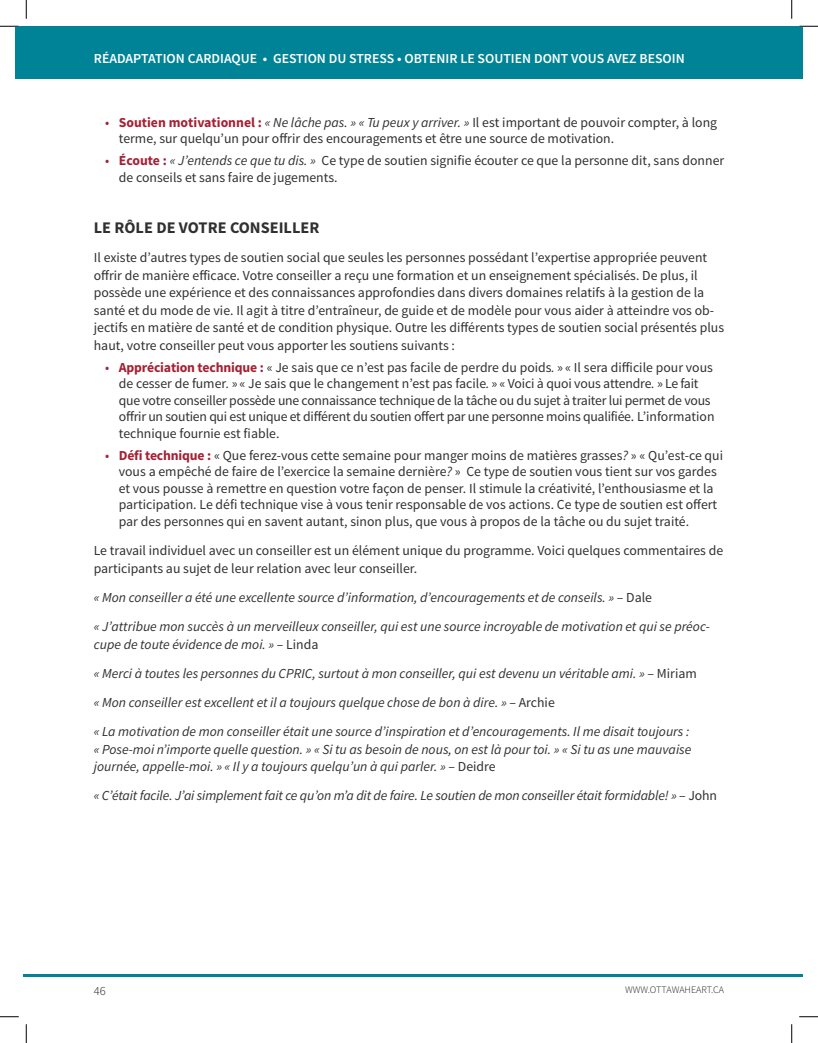
<style>
.page{position:relative;width:818px;height:1043px;background:#fff}
.page>*{position:absolute;margin:0;border:0;box-sizing:border-box;transform-origin:0 0}
.t1{font:700 16.25px "Source Sans Pro";color:#312f30}
.Body{font:13.75px/17.5px "Source Sans Pro";color:#312f30}
.Body-2{font:italic 13.75px/17.5px "Source Sans Pro";color:#312f30}
.t2{font:13.75px/16.5px "Source Sans Pro";color:#323031}
.t3{font:13.75px/16.5px "Source Sans Pro";letter-spacing:-.02em;color:#323031}
.t4{font:600 13.75px "Source Sans Pro";color:#fff}
.t5{font:300 12.5px "Source Sans Pro";color:#231f20}
.t6{font:300 10px "Source Sans Pro";color:#231f20}
.s1{color:#a62035}
.s2{font-weight:700;color:#a62035}
.s3{font-style:italic}
.s4{font-weight:700;color:#a52134}
.s5{font-style:normal}
</style>
<div class="page">
<div style="left:15px;top:26px;width:787px;height:53px;background:#008396"></div>
<hr style="left:23px;top:973px;width:779px;height:3px;background:#008396">
<svg style="left:0;top:25px;width:19px;height:2px"></svg>
<svg style="left:799px;top:25px;width:19px;height:2px"></svg>
<svg style="left:0;top:1016px;width:19px;height:1px"></svg>
<svg style="left:799px;top:1016px;width:19px;height:1px"></svg>
<svg style="left:25px;top:0;width:2px;height:19px"></svg>
<svg style="left:25px;top:1024px;width:2px;height:18px"></svg>
<svg style="left:791px;top:0;width:1px;height:19px"></svg>
<svg style="left:791px;top:1024px;width:1px;height:18px"></svg>
<p class="t4" style="left:94px;top:50px;width:328px">RÉADAPTATION CARDIAQUE • GESTION DU STRESS • OBTENIR</p>
<p class="t4" style="left:460px;top:50px;width:26px">LE SOUTIEN</p>
<p class="t4" style="left:534px;top:50px;width:10px">DONT</p>
<p class="t4" style="left:571px;top:50px;width:10px">VOUS</p>
<p class="t4" style="left:607px;top:50px;width:41px">AVE Z BESOIN</p>
<p class="Body" style="left:119px;top:114px;width:600px;line-height:16.5px;text-indent:-14px"><span class="s1">•</span> <span class="s2">Soutien motivationnel :</span> <span class="s3">« Ne lâche pas. » « Tu peux y arriver. »</span> Il est important de pouvoir compter, à long terme, sur quelqu’un pour offrir des encouragements et être une source de motivation.</p>
<p class="Body" style="left:119px;top:153px;width:607px;line-height:16.5px;text-indent:-14px"><span class="s1">•</span> <span class="s2">Écoute :</span> <span class="s3">« J’entends ce que tu dis. »</span> Ce type de soutien signifie écouter ce que la personne dit, sans donner de conseils et sans faire de jugements.</p>
<h2 class="t1" style="left:94px;top:217px;width:227px">LE RÔLE DE VOTRE CONSEILLER</h2>
<p class="Body" style="left:94px;top:249px;width:631px">Il existe d’autres types de soutien social que seules les personnes possédant l’expertise appropriée peuvent offrir de manière efficace. Votre conseiller a reçu une formation et un enseignement spécialisés. De plus, il possède une expérience et des connaissances approfondies dans divers domaines relatifs à la gestion de la santé et du mode de vie. Il agit à titre d’entraîneur, de guide et de modèle pour vous aider à atteindre vos ob&shy;jectifs en matière de santé et de condition physique. Outre les différents types de soutien social présentés plus haut, votre conseiller peut vous apporter les soutiens suivants :</p>
<p class="t3" style="left:119px;top:359px;width:597px;text-indent:-14px"><span class="s1">•</span> <span class="s4">Appréciation technique :</span> « Je sais que ce n’est pas facile de perdre du poids<span class="s3">.</span> » « Il sera difficile pour vous de cesser de fumer<span class="s3">.</span> » « Je sais que le changement n’est pas facile<span class="s3">.</span> » « Voici à quoi vous attendre<span class="s3">.</span> » Le fait que votre conseiller possède une connaissance technique de la tâche ou du sujet à traiter lui permet de vous offrir un soutien qui est unique et différent du soutien offert par une personne moins qualifiée. L’information technique fournie est fiable.</p>
<p class="t2" style="left:119px;top:447px;width:605px;text-indent:-14px"><span class="s1">•</span> <span class="s4">Défi technique :</span> « Que ferez-vous cette semaine pour manger moins de matières grasses<span class="s3">?</span> » « Qu’est-ce qui vous a empêché de faire de l’exercice la semaine dernière<span class="s3">?</span> » Ce type de soutien vous tient sur vos gardes et vous pousse à remettre en question votre façon de penser. Il stimule la créativité, l’enthousiasme et la participation. Le défi technique vise à vous tenir responsable de vos actions. Ce type de soutien est offert par des personnes qui en savent autant, sinon plus, que vous à propos de la tâche ou du sujet traité.</p>
<p class="Body" style="left:94px;top:542px;width:631px">Le travail individuel avec un conseiller est un élément unique du programme. Voici quelques commentaires de participants au sujet de leur relation avec leur conseiller.</p>
<p class="Body-2" style="left:94px;top:588px;width:559px">« Mon conseiller a été une excellente source d’information, d’encouragements et de conseils. » <span class="s5">– Dale</span></p>
<p class="Body-2" style="left:94px;top:617px;width:617px">« J’attribue mon succès à un merveilleux conseiller, qui est une source incroyable de motivation et qui se préoc&shy;cupe de toute évidence de moi. » <span class="s5">– Linda</span></p>
<p class="Body-2" style="left:94px;top:664px;width:604px">« Merci à toutes les personnes du CPRIC, surtout à mon conseiller, qui est devenu un véritable ami. » <span class="s5">– Miriam</span></p>
<p class="Body-2" style="left:94px;top:693px;width:462px">« Mon conseiller est excellent et il a toujours quelque chose de bon à dire. » <span class="s5">– Archie</span></p>
<p class="Body-2" style="left:94px;top:723px;width:599px">« La motivation de mon conseiller était une source d’inspiration et d’encouragements. Il me disait toujours : « Pose-moi n’importe quelle question. » « Si tu as besoin de nous, on est là pour toi. » « Si tu as une mauvaise journée, appelle-moi. » « Il y a toujours quelqu’un à qui parler. » <span class="s5">– Deidre</span></p>
<p class="Body-2" style="left:94px;top:787px;width:624px">« C’était facile. J’ai simplement fait ce qu’on m’a dit de faire. Le soutien de mon conseiller était formidable! » <span class="s5">– John</span></p>
<p class="t5" style="left:94px;top:983px;width:13px">46</p>
<p class="t6" style="left:625px;top:983px;width:101px">WWW.OTTAWAHEART.CA</p>
</div>
